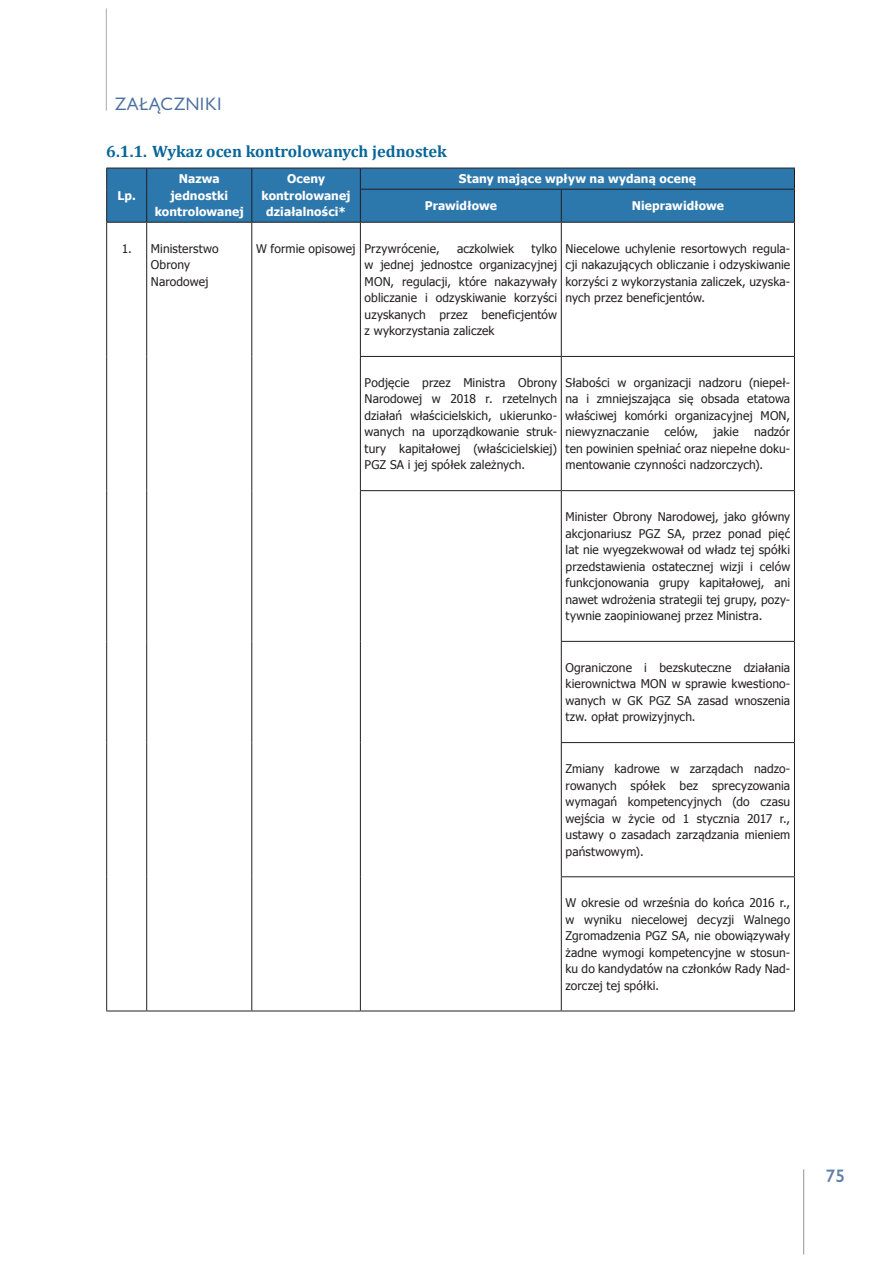
<style>
.page{position:relative;width:893px;height:1263px;background:#fff}
.page>*{position:absolute;margin:0;border:0;box-sizing:border-box;transform-origin:0 0}
.t1{font:700 16.5px "Cambria";color:#086699}
.t2{font:16.5px "Gilead TTEFN";letter-spacing:.05em;color:#4b709d}
.t3{font:700 16.5px "Gilead TTEFN";color:#5f80a8}
.t4{font:12px/16.5px "Tahoma";letter-spacing:.01em;color:#231f20;text-align:justify}
.t5{font:700 12px/16.5px "Tahoma";letter-spacing:.01em;color:#fff;text-align:center}
</style>
<div class="page">
<hr style="left:106px;top:9px;width:1px;height:102px;background:#a8a9ad">
<hr style="left:803px;top:1169px;width:1px;height:85px;background:#939598">
<hr style="left:106px;top:223px;width:1px;height:133px;background:#231f20">
<hr style="left:146px;top:223px;width:1px;height:133px;background:#231f20">
<hr style="left:251px;top:223px;width:1px;height:133px;background:#231f20">
<hr style="left:106px;top:356px;width:1px;height:135px;background:#231f20">
<hr style="left:146px;top:356px;width:1px;height:135px;background:#231f20">
<hr style="left:251px;top:356px;width:1px;height:135px;background:#231f20">
<hr style="left:106px;top:491px;width:1px;height:150px;background:#231f20">
<hr style="left:146px;top:491px;width:1px;height:150px;background:#231f20">
<hr style="left:251px;top:491px;width:1px;height:150px;background:#231f20">
<hr style="left:106px;top:641px;width:1px;height:101px;background:#231f20">
<hr style="left:146px;top:641px;width:1px;height:101px;background:#231f20">
<hr style="left:251px;top:641px;width:1px;height:101px;background:#231f20">
<hr style="left:106px;top:742px;width:1px;height:135px;background:#231f20">
<hr style="left:146px;top:742px;width:1px;height:135px;background:#231f20">
<hr style="left:251px;top:742px;width:1px;height:135px;background:#231f20">
<hr style="left:106px;top:877px;width:1px;height:134px;background:#231f20">
<hr style="left:146px;top:877px;width:1px;height:134px;background:#231f20">
<hr style="left:251px;top:877px;width:1px;height:134px;background:#231f20">
<hr style="left:360px;top:223px;width:1px;height:133px;background:#231f20">
<hr style="left:561px;top:223px;width:1px;height:133px;background:#231f20">
<hr style="left:794px;top:223px;width:1px;height:133px;background:#231f20">
<hr style="left:360px;top:356px;width:201px;height:1px;background:#231f20">
<hr style="left:360px;top:357px;width:1px;height:133px;background:#231f20">
<hr style="left:561px;top:356px;width:234px;height:1px;background:#231f20">
<hr style="left:561px;top:357px;width:1px;height:133px;background:#231f20">
<hr style="left:794px;top:357px;width:1px;height:133px;background:#231f20">
<hr style="left:360px;top:490px;width:201px;height:1px;background:#231f20">
<hr style="left:360px;top:491px;width:1px;height:150px;background:#231f20">
<hr style="left:360px;top:641px;width:1px;height:101px;background:#231f20">
<hr style="left:360px;top:742px;width:1px;height:135px;background:#231f20">
<hr style="left:360px;top:877px;width:1px;height:134px;background:#231f20">
<hr style="left:561px;top:490px;width:234px;height:1px;background:#231f20">
<hr style="left:561px;top:491px;width:1px;height:150px;background:#231f20">
<hr style="left:794px;top:491px;width:1px;height:150px;background:#231f20">
<hr style="left:561px;top:641px;width:234px;height:1px;background:#231f20">
<hr style="left:561px;top:642px;width:1px;height:100px;background:#231f20">
<hr style="left:794px;top:642px;width:1px;height:100px;background:#231f20">
<hr style="left:561px;top:742px;width:234px;height:1px;background:#231f20">
<hr style="left:561px;top:743px;width:1px;height:133px;background:#231f20">
<hr style="left:794px;top:743px;width:1px;height:133px;background:#231f20">
<hr style="left:561px;top:876px;width:234px;height:1px;background:#231f20">
<hr style="left:561px;top:877px;width:1px;height:134px;background:#231f20">
<hr style="left:794px;top:877px;width:1px;height:134px;background:#231f20">
<hr style="left:106px;top:1011px;width:41px;height:1px;background:#231f20">
<hr style="left:147px;top:1011px;width:105px;height:1px;background:#231f20">
<hr style="left:252px;top:1011px;width:108px;height:1px;background:#231f20">
<hr style="left:360px;top:1011px;width:201px;height:1px;background:#231f20">
<hr style="left:561px;top:1011px;width:234px;height:1px;background:#231f20">
<hr style="left:106px;top:222px;width:41px;height:1px;background:#231f20">
<hr style="left:147px;top:222px;width:105px;height:1px;background:#231f20">
<hr style="left:252px;top:222px;width:108px;height:1px;background:#231f20">
<div style="left:106px;top:168px;width:689px;height:54px;background:#2c77ab"></div>
<hr style="left:360px;top:189px;width:201px;height:1px;background:#231f20">
<hr style="left:360px;top:190px;width:1px;height:32px;background:#231f20">
<hr style="left:561px;top:189px;width:234px;height:1px;background:#231f20">
<hr style="left:561px;top:190px;width:1px;height:32px;background:#231f20">
<hr style="left:794px;top:190px;width:1px;height:32px;background:#231f20">
<hr style="left:360px;top:222px;width:201px;height:1px;background:#231f20">
<hr style="left:561px;top:222px;width:234px;height:1px;background:#231f20">
<h1 class="t2" style="left:115px;top:93px;width:108px">ZAŁĄCZNIKI</h1>
<h1 class="t1" style="left:106px;top:140px;width:342px">6.1.1. Wykaz ocen kontrolowanych jednostek</h1>
<p class="t5" style="left:118px;top:186px;width:20px">Lp.</p>
<p class="t5" style="left:155px;top:170px;width:91px">Nazwa jednostki kontrolowanej</p>
<p class="t5" style="left:261px;top:170px;width:91px">Oceny kontrolowanej działalności*</p>
<p class="t5" style="left:459px;top:170px;width:239px">Stany mające wpływ na wydaną ocenę</p>
<p class="t5" style="left:425px;top:197px;width:74px">Prawidłowe</p>
<p class="t5" style="left:632px;top:197px;width:94px">Nieprawidłowe</p>
<p class="t4" style="left:151px;top:239px;width:69px;text-align:left;text-indent:-29px">1. Ministerstwo<br>Obrony<br>Narodowej</p>
<p class="t4" style="left:256px;top:239px;width:185px">W formie opisowej Przywrócenie,</p>
<p class="t4" style="left:457px;top:239px;width:59px">aczkolwiek</p>
<p class="t4" style="left:365px;top:239px;width:194px;text-indent:167px">tylko w jednej jednostce organizacyjnej MON, regulacji, które nakazywały obliczanie i odzyskiwanie korzyści uzyskanych przez beneficjentów z wykorzystania zaliczek</p>
<p class="t4" style="left:566px;top:239px;width:226px">Niecelowe uchylenie resortowych regula&shy;cji nakazujących obliczanie i odzyskiwanie korzyści z wykorzystania zaliczek, uzyska&shy;nych przez beneficjentów.</p>
<p class="t4" style="left:365px;top:374px;width:194px">Podjęcie przez Ministra Obrony Narodowej w 2018 r. rzetelnych działań właścicielskich, ukierunko&shy;wanych na uporządkowanie struk&shy;tury kapitałowej (właścicielskiej)<br>PGZ SA i jej spółek zależnych.</p>
<p class="t4" style="left:566px;top:374px;width:226px">Słabości w organizacji nadzoru (niepeł&shy;na i zmniejszająca się obsada etatowa właściwej komórki organizacyjnej MON, niewyznaczanie</p>
<p class="t4" style="left:566px;top:423px;width:226px;text-indent:189px">nadzór ten powinien spełniać oraz niepełne doku&shy;mentowanie czynności nadzorczych).</p>
<p class="t4" style="left:566px;top:508px;width:226px">Minister Obrony Narodowej, jako główny akcjonariusz PGZ SA, przez ponad pięć lat nie wyegzekwował od władz tej spółki przedstawienia ostatecznej wizji i celów funkcjonowania grupy kapitałowej, ani nawet wdrożenia strategii tej grupy, pozy&shy;tywnie zaopiniowanej przez Ministra.</p>
<p class="t4" style="left:566px;top:659px;width:226px">Ograniczone i bezskuteczne działania kierownictwa MON w sprawie kwestiono&shy;wanych w GK PGZ SA zasad wnoszenia tzw. opłat prowizyjnych.</p>
<p class="t4" style="left:566px;top:760px;width:226px">Zmiany kadrowe w zarządach nadzo&shy;rowanych spółek bez sprecyzowania wymagań kompetencyjnych (do czasu wejścia w życie od 1 stycznia 2017 r., ustawy o zasadach zarządzania mieniem państwowym).</p>
<p class="t4" style="left:566px;top:894px;width:226px">W okresie od września do końca 2016 r., w wyniku niecelowej decyzji Walnego Zgromadzenia PGZ SA, nie obowiązywały żadne wymogi kompetencyjne w stosun&shy;ku do kandydatów na członków Rady Nad&shy;zorczej tej spółki.</p>
<p class="t4" style="left:664px;top:423px;width:35px">celów,</p>
<p class="t4" style="left:714px;top:423px;width:27px">jakie</p>
<h1 class="t3" style="left:826px;top:1165px;width:20px">75</h1>
</div>
